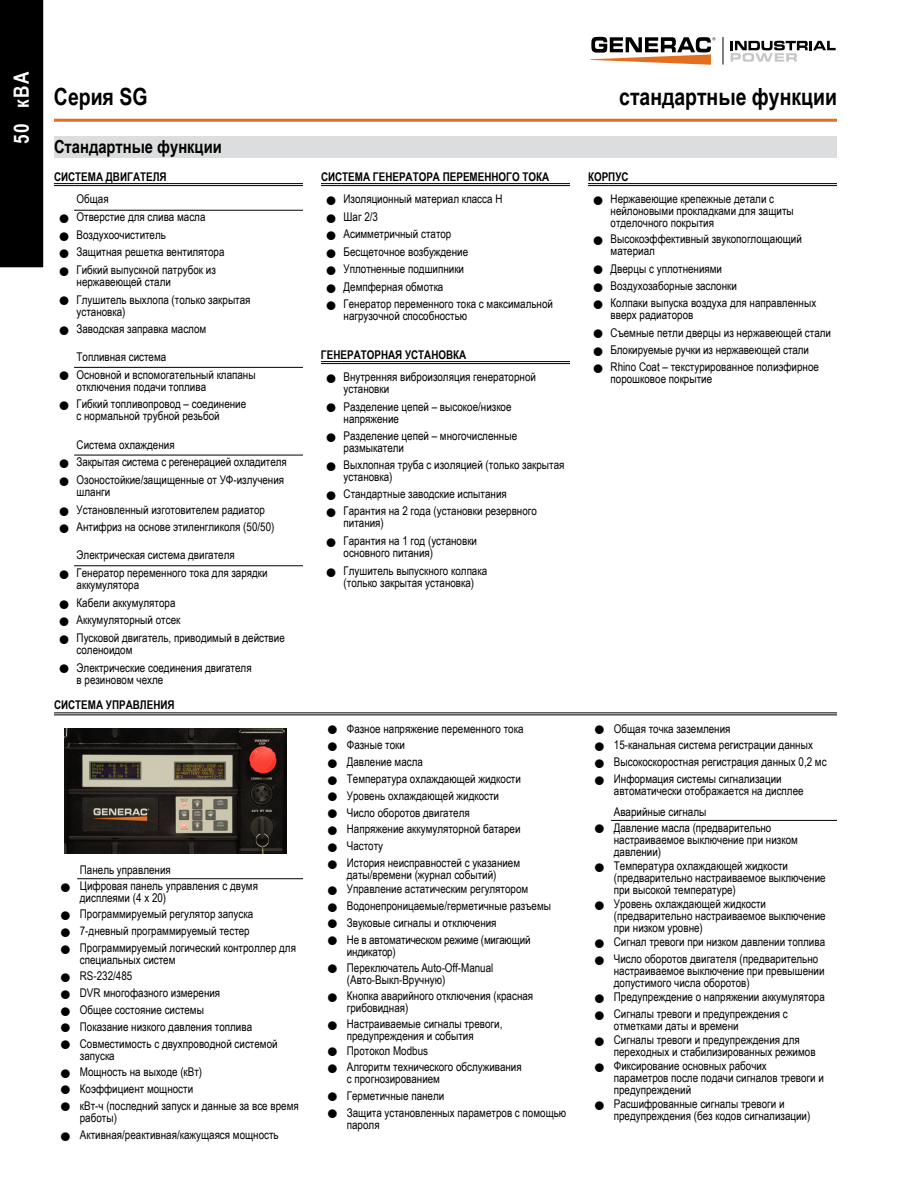
<style>
.page{position:relative;width:918px;height:1188px;background:#fff}
.page>*{position:absolute;margin:0;border:0;box-sizing:border-box;transform-origin:0 0}
.t1{font:700 23.7px "Arial Narrow";color:#000}
.t2{font:700 21px "Arial Narrow";color:#fff}
.t3{font:700 18px "Arial Narrow";color:#000}
.t4{font:12px/12px "Arial Narrow";color:#000}
.t5{font:700 12px "Arial Narrow";color:#000}
</style>
<div class="page">
<hr style="left:74px;top:455px;width:229px;height:1px;background:#000">
<hr style="left:74px;top:367px;width:229px;height:1px;background:#000">
<svg style="left:54px;top:183px;width:20px;height:3px"></svg>
<hr style="left:74px;top:183px;width:229px;height:1px;background:#000">
<hr style="left:74px;top:185px;width:229px;height:1px;background:#000">
<hr style="left:74px;top:210px;width:229px;height:1px;background:#000">
<hr style="left:74px;top:566px;width:229px;height:1px;background:#000">
<svg style="left:321px;top:361px;width:20px;height:3px"></svg>
<hr style="left:341px;top:361px;width:229px;height:1px;background:#000">
<hr style="left:341px;top:363px;width:229px;height:1px;background:#000">
<svg style="left:321px;top:183px;width:20px;height:3px"></svg>
<hr style="left:341px;top:183px;width:229px;height:1px;background:#000">
<hr style="left:341px;top:185px;width:229px;height:1px;background:#000">
<svg style="left:588px;top:183px;width:20px;height:3px"></svg>
<hr style="left:608px;top:183px;width:229px;height:1px;background:#000">
<hr style="left:608px;top:185px;width:229px;height:1px;background:#000">
<hr style="left:77px;top:878px;width:226px;height:1px;background:#000">
<img style="left:64px;top:728px;width:223px;height:126px">
<hr style="left:611px;top:820px;width:226px;height:1px;background:#000">
<hr style="left:54px;top:712px;width:783px;height:1px;background:#000">
<hr style="left:54px;top:714px;width:783px;height:1px;background:#000">
<div style="left:0;top:0;width:43px;height:267px;background:#000"></div>
<svg style="left:591px;top:37px;width:124px;height:28px"></svg>
<svg style="left:723px;top:37px;width:1px;height:28px"></svg>
<svg style="left:731px;top:41px;width:104px;height:21px"></svg>
<hr style="left:54px;top:119px;width:783px;height:3px;background:#e36f1e">
<div style="left:54px;top:136px;width:783px;height:22px;background:#dcddde"></div>
<h2 class="t2" style="left:5px;top:144px;width:74px;rotate:-90deg">50 кВА</h2>
<h1 class="t1" style="left:54px;top:79px;width:95px">Серия SG</h1>
<h1 class="t1" style="left:619px;top:79px;width:219px">стандартные функции</h1>
<h3 class="t3" style="left:54px;top:133px;width:169px">Стандартные функции</h3>
<p class="t5" style="left:54px;top:168px;width:114px">СИСТЕМА ДВИГАТЕЛЯ</p>
<p class="t4" style="left:77px;top:190px;width:149px;line-height:17.5px">Общая<br>Отверстие для слива масла<br>Воздухоочиститель<br>Защитная решетка вентилятора<br>Гибкий выпускной патрубок из</p>
<p class="t4" style="left:77px;top:272px;width:176px;line-height:17.7px">нержавеющей стали<br>Глушитель выхлопа (только закрытая</p>
<p class="t4" style="left:77px;top:302px;width:131px;line-height:17.1px">установка)<br>Заводская заправка маслом</p>
<p class="t4" style="left:77px;top:348px;width:181px;line-height:17.5px">Топливная система<br>Основной и вспомогательный клапаны</p>
<p class="t4" style="left:77px;top:377px;width:171px;line-height:17.7px">отключения подачи топлива<br>Гибкий топливопровод – соединение</p>
<p class="t4" style="left:77px;top:410px;width:145px">с нормальной трубной резьбой</p>
<p class="t4" style="left:77px;top:435px;width:212px;line-height:17.5px">Система охлаждения<br>Закрытая система с регенерацией охладителя<br>Озоностойкие/защищенные от УФ‑излучения</p>
<p class="t4" style="left:77px;top:482px;width:199px;line-height:17.7px">шланги<br>Установленный изготовителем радиатор<br>Антифриз на основе этиленгликоля (50/50)</p>
<p class="t4" style="left:77px;top:546px;width:193px;line-height:17.5px">Электрическая система двигателя<br>Генератор переменного тока для зарядки</p>
<p class="t4" style="left:77px;top:575px;width:210px;line-height:17.7px">аккумулятора<br>Кабели аккумулятора<br>Аккумуляторный отсек<br>Пусковой двигатель, приводимый в действие</p>
<p class="t4" style="left:77px;top:640px;width:177px;line-height:17.7px">соленоидом<br>Электрические соединения двигателя</p>
<p class="t4" style="left:77px;top:673px;width:88px">в резиновом чехле</p>
<p class="t5" style="left:54px;top:695px;width:122px">СИСТЕМА УПРАВЛЕНИЯ</p>
<p class="t4" style="left:80px;top:861px;width:180px;line-height:16px">Панель управления<br>Цифровая панель управления с двумя</p>
<p class="t4" style="left:80px;top:889px;width:218px;line-height:16.6px">дисплеями (4 x 20)<br>Программируемый регулятор запуска 7-дневный программируемый тестер Программируемый логический контроллер для</p>
<p class="t4" style="left:80px;top:951px;width:199px;line-height:16.6px">специальных систем<br>RS-232/485<br>DVR многофазного измерения<br>Общее состояние системы<br>Показание низкого давления топлива<br>Совместимость с двухпроводной системой</p>
<p class="t4" style="left:80px;top:1047px;width:220px;line-height:16.6px">запуска<br>Мощность на выходе (кВт)<br>Коэффициент мощности<br>кВт-ч (последний запуск и данные за все время</p>
<p class="t4" style="left:80px;top:1108px;width:200px;line-height:17.5px">работы)<br>Активная/реактивная/кажущаяся мощность</p>
<p class="t5" style="left:321px;top:168px;width:230px">СИСТЕМА ГЕНЕРАТОРА ПЕРЕМЕННОГО ТОКА</p>
<p class="t4" style="left:344px;top:190px;width:211px;line-height:17.5px">Изоляционный материал класса H<br>Шаг 2/3<br>Асимметричный статор<br>Бесщеточное возбуждение<br>Уплотненные подшипники<br>Демпферная обмотка<br>Генератор переменного тока с максимальной</p>
<p class="t4" style="left:344px;top:310px;width:125px">нагрузочной способностью</p>
<p class="t5" style="left:321px;top:345px;width:147px">ГЕНЕРАТОРНАЯ УСТАНОВКА</p>
<p class="t4" style="left:344px;top:371px;width:194px">Внутренняя виброизоляция генераторной установки</p>
<p class="t4" style="left:344px;top:400px;width:170px">Разделение цепей – высокое/низкое напряжение</p>
<p class="t4" style="left:344px;top:429px;width:175px">Разделение цепей – многочисленные размыкатели</p>
<p class="t4" style="left:344px;top:458px;width:223px">Выхлопная труба с изоляцией (только закрытая установка)</p>
<p class="t4" style="left:344px;top:485px;width:195px;line-height:16.8px">Стандартные заводские испытания<br>Гарантия на 2 года (установки резервного</p>
<p class="t4" style="left:344px;top:513px;width:135px;line-height:17.9px">питания)<br>Гарантия на 1 год (установки</p>
<p class="t4" style="left:344px;top:543px;width:145px;line-height:17.9px">основного питания)<br>Глушитель выпускного колпака</p>
<p class="t4" style="left:344px;top:576px;width:132px">(только закрытая установка)</p>
<p class="t5" style="left:588px;top:168px;width:14px">Корпус</p>
<p class="t4" style="left:611px;top:193px;width:185px">Нержавеющие крепежные детали с нейлоновыми прокладками для защиты отделочного покрытия</p>
<p class="t4" style="left:611px;top:233px;width:193px">Высокоэффективный звукопоглощающий материал</p>
<p class="t4" style="left:611px;top:259px;width:207px;line-height:17.4px">Дверцы с уплотнениями<br>Воздухозаборные заслонки<br>Колпаки выпуска воздуха для направленных</p>
<p class="t4" style="left:611px;top:306px;width:222px;line-height:17.2px">вверх радиаторов<br>Съемные петли дверцы из нержавеющей стали Блокируемые ручки из нержавеющей стали Rhino Coat – текстурированное полиэфирное</p>
<p class="t4" style="left:611px;top:372px;width:103px">порошковое покрытие</p>
<p class="t4" style="left:347px;top:719px;width:178px;line-height:16.8px">Фазное напряжение переменного тока<br>Фазные токи<br>Давление масла<br>Температура охлаждающей жидкости<br>Уровень охлаждающей жидкости<br>Число оборотов двигателя<br>Напряжение аккумуляторной батареи<br>Частоту<br>История неисправностей с указанием</p>
<p class="t4" style="left:347px;top:867px;width:183px;line-height:14.1px">даты/времени (журнал событий)<br>Управление астатическим регулятором</p>
<p class="t4" style="left:347px;top:897px;width:206px;line-height:16.8px">Водонепроницаемые/герметичные разъемы<br>Звуковые сигналы и отключения<br>Не в автоматическом режиме (мигающий</p>
<p class="t4" style="left:347px;top:943px;width:148px;line-height:16.4px">индикатор)<br>Переключатель Auto-Off-Manual</p>
<p class="t4" style="left:347px;top:971px;width:188px;line-height:16.4px">(Авто‑Выкл‑Вручную)<br>Кнопка аварийного отключения (красная</p>
<p class="t4" style="left:347px;top:999px;width:157px;line-height:16.4px">грибовидная)<br>Настраиваемые сигналы тревоги,</p>
<p class="t4" style="left:347px;top:1029px;width:128px;line-height:14.1px">предупреждения и события<br>Протокол Modbus</p>
<p class="t4" style="left:347px;top:1061px;width:176px">Алгоритм технического обслуживания с прогнозированием</p>
<p class="t4" style="left:347px;top:1087px;width:221px;line-height:16.8px">Герметичные панели<br>Защита установленных параметров с помощью</p>
<p class="t4" style="left:347px;top:1118px;width:34px">пароля</p>
<p class="t4" style="left:614px;top:719px;width:214px;line-height:16.8px">Общая точка заземления<br>15-канальная система регистрации данных Высокоскоростная регистрация данных 0,2 мс Информация системы сигнализации</p>
<p class="t4" style="left:614px;top:780px;width:191px;line-height:20.9px">автоматически отображается на дисплее<br>Аварийные сигналы</p>
<p class="t4" style="left:614px;top:821px;width:186px">Давление масла (предварительно настраиваемое выключение при низком давлении)</p>
<p class="t4" style="left:614px;top:859px;width:213px">Температура охлаждающей жидкости (предварительно настраиваемое выключение при высокой температуре)</p>
<p class="t4" style="left:614px;top:897px;width:213px">Уровень охлаждающей жидкости (предварительно настраиваемое выключение при низком уровне)</p>
<p class="t4" style="left:614px;top:933px;width:213px;line-height:16.8px">Сигнал тревоги при низком давлении топлива<br>Число оборотов двигателя (предварительно</p>
<p class="t4" style="left:614px;top:964px;width:212px">настраиваемое выключение при превышении допустимого числа оборотов)</p>
<p class="t4" style="left:614px;top:988px;width:213px;line-height:16.8px">Предупреждение о напряжении аккумулятора<br>Сигналы тревоги и предупреждения с</p>
<p class="t4" style="left:614px;top:1018px;width:187px;line-height:14.1px">отметками даты и времени<br>Сигналы тревоги и предупреждения для</p>
<p class="t4" style="left:614px;top:1044px;width:203px;line-height:14.1px">переходных и стабилизированных режимов<br>Фиксирование основных рабочих</p>
<p class="t4" style="left:614px;top:1072px;width:211px">параметров после подачи сигналов тревоги и предупреждений</p>
<p class="t4" style="left:614px;top:1098px;width:198px">Расшифрованные сигналы тревоги и предупреждения (без кодов сигнализации)</p>
</div>
